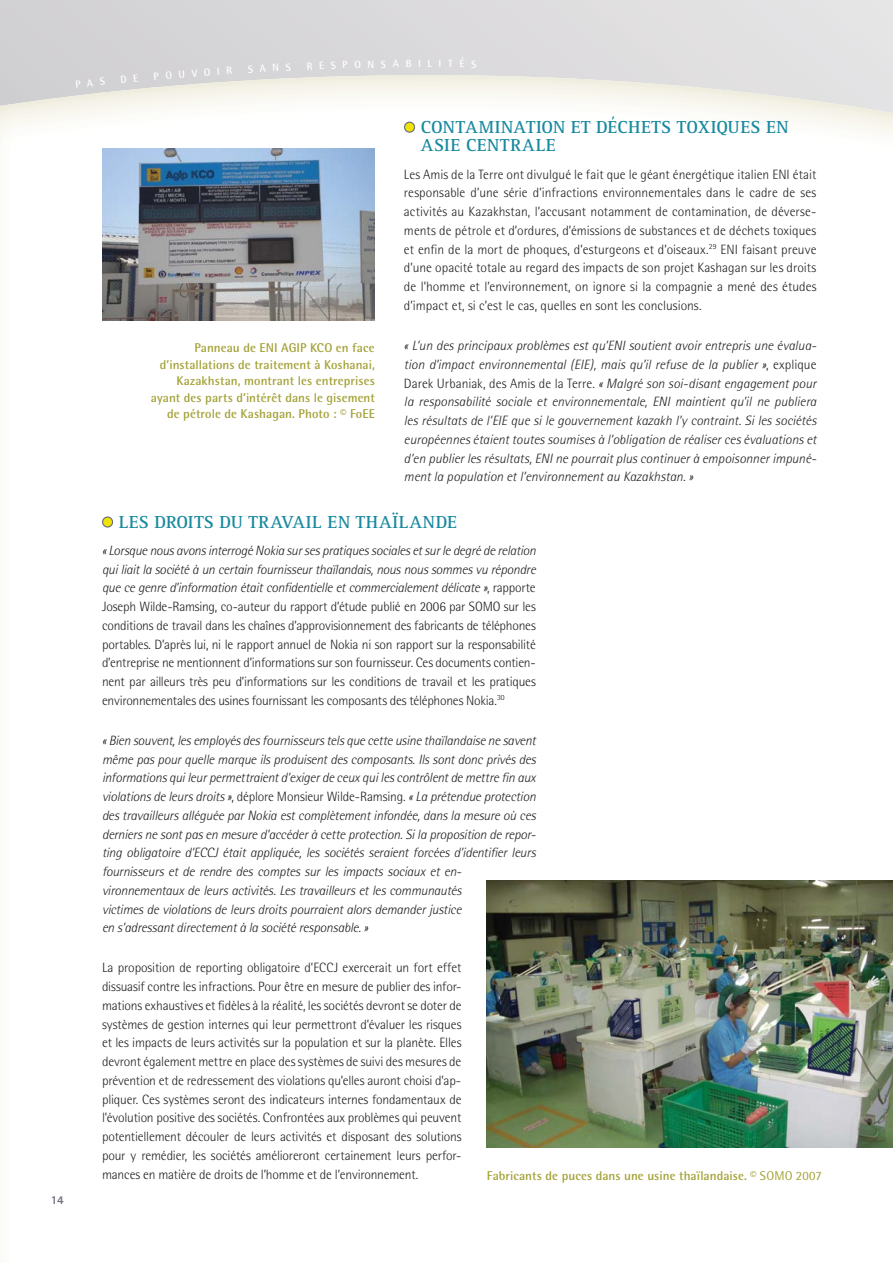
<style>
.page{position:relative;width:893px;height:1263px;background:#fff}
.page>*{position:absolute;margin:0;border:0;box-sizing:border-box;transform-origin:0 0}
.t1{font:700 18px/18.8px "Rotis Serif";letter-spacing:.025em;color:#18899e}
.t2{font:300 13.5px/18.8px "Rotis Semi Sans";letter-spacing:-.01em;color:#231f20;text-align:justify}
.t3{font:italic 300 13.5px/18.8px "Rotis Semi Sans";letter-spacing:-.015em;color:#231f20;text-align:justify}
.t4{font:700 12.75px/16.5px "Rotis Semi Sans";letter-spacing:.005em;color:#a3a136;text-align:right}
.t5{font:800 12px "Rotis Sans Serif";color:#6d7079}
.t6{font:700 10.5px "Rotis Semi Sans";letter-spacing:.62em;color:#fff}
.s1{font-style:normal}
.s2{font-style:italic}
.s3{font-weight:400}
</style>
<div class="page">
<svg style="left:0;top:0;width:893px;height:75px;background:#dbd9db"></svg>
<img style="left:0;top:75px;width:893px;height:452px">
<svg style="left:404px;top:122px;width:11px;height:11px"></svg>
<div style="left:405px;top:123px;width:9px;height:9px;background:#efe40a;border-radius:50%"></div>
<img style="left:487px;top:881px;width:406px;height:266px">
<svg style="left:102px;top:516px;width:11px;height:12px"></svg>
<div style="left:103px;top:518px;width:9px;height:8px;background:#efe40a;border-radius:50%"></div>
<img style="left:102px;top:149px;width:272px;height:171px">
<svg style="left:76px;top:77px;width:29px;height:11px"></svg>
<svg style="left:121px;top:74px;width:17px;height:9px"></svg>
<svg style="left:204px;top:67px;width:28px;height:9px"></svg>
<svg style="left:307px;top:61px;width:29px;height:9px"></svg>
<svg style="left:460px;top:58px;width:16px;height:10px"></svg>
<p class="t5" style="left:51px;top:1196px;width:14px">14</p>
<p class="t6" style="left:153px;top:73px;width:45px;rotate:-5deg">POUV</p>
<p class="t6" style="left:248px;top:65px;width:45px;rotate:-3deg">SANS</p>
<p class="t6" style="left:342px;top:61px;width:45px;rotate:-1deg">PONS</p>
<p class="t6" style="left:393px;top:60px;width:61px">ABILIT</p>
<h1 class="t1" style="left:421px;top:119px;width:369px">CONTAMINATION ET DÉCHETS TOXIQUES EN<br>ASIE CENTRALE</h1>
<p class="t2" style="left:404px;top:166px;width:414px">Les Amis de la Terre ont divulgué le fait que le géant énergétique italien ENI était responsable d’une série d’infractions environnementales dans le cadre de ses activités au Kazakhstan, l’accusant notamment de contamination, de déverse&shy;ments de pétrole et d’ordures, d’émissions de substances et de déchets toxiques et enfin de la mort de phoques, d’esturgeons et d’oiseaux.<sup>29</sup> ENI faisant preuve d’une opacité totale au regard des impacts de son projet Kashagan sur les droits de l’homme et l’environnement, on ignore si la compagnie a mené des études d’impact et, si c’est le cas, quelles en sont les conclusions.</p>
<p class="t3" style="left:404px;top:337px;width:414px">« L’un des principaux problèmes est qu’ENI soutient avoir entrepris une évalua&shy;tion d’impact environnemental (EIE), mais qu’il refuse de la publier »<span class="s1">, explique Darek Urbaniak, des Amis de la Terre.</span> « Malgré son soi-disant engagement pour la responsabilité sociale et environnementale, ENI maintient qu’il ne publiera les résultats de l’EIE que si le gouvernement kazakh l’y contraint. Si les sociétés européennes étaient toutes soumises à l’obligation de réaliser ces évaluations et d’en publier les résultats, ENI ne pourrait plus continuer à empoisonner impuné&shy;ment la population et l’environnement au Kazakhstan. »</p>
<h1 class="t1" style="left:119px;top:514px;width:340px">LES DROITS DU TRAVAIL EN THAÏLANDE</h1>
<p class="t2" style="left:102px;top:542px;width:435px"><span class="s2">« Lorsque nous avons interrogé Nokia sur ses pratiques sociales et sur le degré de relation qui liait la société à un certain fournisseur thaïlandais, nous nous sommes vu répondre que ce genre d’information était confidentielle et commercialement délicate »</span>, rapporte Joseph Wilde-Ramsing, co-auteur du rapport d’étude publié en 2006 par SOMO sur les conditions de travail dans les chaînes d’approvisionnement des fabricants de téléphones portables. D’après lui, ni le rapport annuel de Nokia ni son rapport sur la responsabilité d’entreprise ne mentionnent d’informations sur son fournisseur. Ces documents contien&shy;nent par ailleurs très peu d’informations sur les conditions de travail et les pratiques environnementales des usines fournissant les composants des téléphones Nokia.<sup>30</sup></p>
<p class="t3" style="left:102px;top:732px;width:435px;text-align:left">« Bien souvent, les employés des fournisseurs tels que cette usine thaïlandaise ne savent même pas pour quelle marque ils produisent des composants. Ils sont donc privés des informations qui leur permettraient d’exiger de ceux qui les contrôlent de mettre fin aux violations de leurs droits »<span class="s1">, déplore Monsieur Wilde-Ramsing.</span> « La prétendue protection des travailleurs alléguée par Nokia est complètement infondée, dans la mesure où ces derniers ne sont pas en mesure d’accéder à cette protection. Si la proposition de repor&shy;ting obligatoire d’ECCJ était appliquée, les sociétés seraient forcées d’identifier leurs fournisseurs et de rendre des comptes sur les impacts sociaux et en&shy;vironnementaux de leurs activités. Les travailleurs et les communautés<br>victimes de violations de leurs droits pourraient alors demander justice<br>en s’adressant directement à la société responsable. »</p>
<p class="t2" style="left:102px;top:960px;width:361px">La proposition de reporting obligatoire d’ECCJ exercerait un fort effet dissuasif contre les infractions. Pour être en mesure de publier des infor&shy;mations exhaustives et fidèles à la réalité, les sociétés devront se doter de systèmes de gestion internes qui leur permettront d’évaluer les risques et les impacts de leurs activités sur la population et sur la planète. Elles devront également mettre en place des systèmes de suivi des mesures de prévention et de redressement des violations qu’elles auront choisi d’ap&shy;pliquer. Ces systèmes seront des indicateurs internes fondamentaux de l’évolution positive des sociétés. Confrontées aux problèmes qui peuvent potentiellement découler de leurs activités et disposant des solutions pour y remédier, les sociétés amélioreront certainement leurs perfor&shy;mances en matière de droits de l’homme et de l’environnement.</p>
<p class="t4" style="left:151px;top:341px;width:225px">Panneau de ENI AGIP KCO en face d’installations de traitement à Koshanai, Kazakhstan, montrant les entreprises ayant des parts d’intérêt dans le gisement de pétrole de Kashagan. Photo : © FoEE</p>
<p class="t4" style="left:487px;top:1168px;width:336px">Fabricants de puces dans une usine thaïlandaise. <span class="s3">© SOMO 2007</span></p>
</div>
